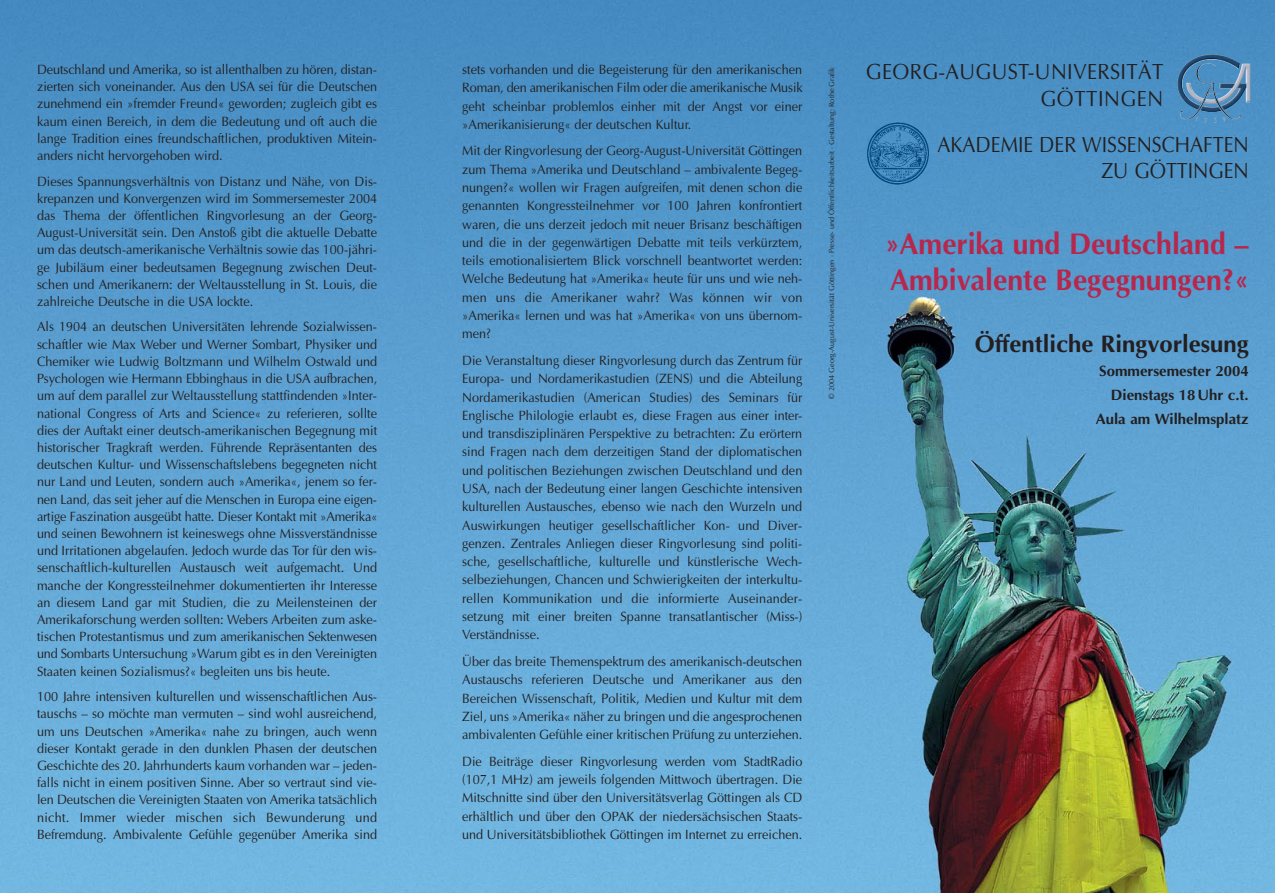
<style>
.page{position:relative;width:1275px;height:893px;background:#fff}
.page>*{position:absolute;margin:0;border:0;box-sizing:border-box;transform-origin:0 0}
.t1{font:700 30px/36.5px "Optima";color:#b7274c;scale:.95 1}
.t2{font:700 24px "Optima";color:#231f20}
.t3{font:22.05px/26.8px "Optima";color:#231f20;text-align:right;scale:.89 1}
.t4{font:22.05px/26.8px "Optima";color:#231f20;text-align:right;scale:.92 1}
.t5{font:700 15px/24px "Optima";color:#231f20;text-align:right}
.t6{font:13.5px/17.2px "Optima";color:#231f20;text-align:justify;scale:.94 1}
.t7{font:7.5px "Optima";color:#231f20}
</style>
<div class="page">
<img style="left:0;top:0;width:1275px;height:892px">
<img style="left:1177px;top:54px;width:73px;height:69px">
<img style="left:865px;top:122px;width:64px;height:64px">
<p class="t6" style="left:37px;top:62px;width:363px">Deutschland und Amerika, so ist allenthalben zu hören, distan&shy;zierten sich voneinander. Aus den USA sei für die Deutschen zunehmend ein »fremder Freund« geworden; zugleich gibt es kaum einen Bereich, in dem die Bedeutung und oft auch die lange Tradition eines freundschaftlichen, produktiven Mitein&shy;anders nicht hervorgehoben wird.</p>
<p class="t6" style="left:37px;top:174px;width:363px">Dieses Spannungsverhältnis von Distanz und Nähe, von Dis&shy;krepanzen und Konvergenzen wird im Sommersemester 2004 das Thema der öffentlichen Ringvorlesung an der Georg-August-Universität sein. Den Anstoß gibt die aktuelle Debatte um das deutsch-amerikanische Verhältnis sowie das 100-jähri&shy;ge Jubiläum einer bedeutsamen Begegnung zwischen Deut&shy;schen und Amerikanern: der Weltausstellung in St. Louis, die zahlreiche Deutsche in die USA lockte.</p>
<p class="t6" style="left:37px;top:319px;width:364px">Als 1904 an deutschen Universitäten lehrende Sozialwissen&shy;schaftler wie Max Weber und Werner Sombart, Physiker und Chemiker wie Ludwig Boltzmann und Wilhelm Ostwald und Psychologen wie Hermann Ebbinghaus in die USA aufbrachen, um auf dem parallel zur Weltausstellung stattfindenden »Inter&shy;national Congress of Arts and Science« zu referieren, sollte dies der Auftakt einer deutsch-amerikanischen Begegnung mit historischer Tragkraft werden. Führende Repräsentanten des deutschen Kultur- und Wissenschaftslebens begegneten nicht nur Land und Leuten, sondern auch »Amerika«, jenem so fer&shy;nen Land, das seit jeher auf die Menschen in Europa eine eigen&shy;artige Faszination ausgeübt hatte. Dieser Kontakt mit »Amerika« und seinen Bewohnern ist keineswegs ohne Missverständnisse und Irritationen abgelaufen. Jedoch wurde das Tor für den wis&shy;senschaftlich-kulturellen Austausch weit aufgemacht. Und manche der Kongressteilnehmer dokumentierten ihr Interesse an diesem Land gar mit Studien, die zu Meilensteinen der Amerikaforschung werden sollten: Webers Arbeiten zum aske&shy;tischen Protestantismus und zum amerikanischen Sektenwesen und Sombarts Untersuchung »Warum gibt es in den Vereinigten Staaten keinen Sozialismus?« begleiten uns bis heute.</p>
<p class="t6" style="left:37px;top:689px;width:363px">100 Jahre intensiven kulturellen und wissenschaftlichen Aus&shy;tauschs – so möchte man vermuten – sind wohl ausreichend, um uns Deutschen »Amerika« nahe zu bringen, auch wenn dieser Kontakt gerade in den dunklen Phasen der deutschen Geschichte des 20. Jahrhunderts kaum vorhanden war – jeden&shy;falls nicht in einem positiven Sinne. Aber so vertraut sind vie&shy;len Deutschen die Vereinigten Staaten von Amerika tatsächlich nicht. Immer wieder mischen sich Bewunderung und Befremdung. Ambivalente Gefühle gegenüber Amerika sind</p>
<p class="t6" style="left:462px;top:62px;width:364px;line-height:18.3px">stets vorhanden und die Begeisterung für den amerikanischen Roman, den amerikanischen Film oder die amerikanische Musik geht scheinbar problemlos einher mit der Angst vor einer »Amerikanisierung« der deutschen Kultur.</p>
<p class="t6" style="left:462px;top:143px;width:363px;line-height:18.3px">Mit der Ringvorlesung der Georg-August-Universität Göttingen zum Thema »Amerika und Deutschland – ambivalente Begeg&shy;nungen?« wollen wir Fragen aufgreifen, mit denen schon die genannten Kongressteilnehmer vor 100 Jahren konfrontiert waren, die uns derzeit jedoch mit neuer Brisanz beschäftigen und die in der gegenwärtigen Debatte mit teils verkürztem, teils emotionalisiertem Blick vorschnell beantwortet werden:<br>Welche Bedeutung hat »Amerika« heute für uns und wie neh&shy;men uns die Amerikaner wahr? Was können wir von »Amerika« lernen und was hat »Amerika« von uns übernom&shy;men?</p>
<p class="t6" style="left:462px;top:352px;width:364px;line-height:18.3px">Die Veranstaltung dieser Ringvorlesung durch das Zentrum für Europa- und Nordamerikastudien (ZENS) und die Abteilung Nordamerikastudien (American Studies) des Seminars für Englische Philologie erlaubt es, diese Fragen aus einer inter&shy;und transdisziplinären Perspektive zu betrachten: Zu erörtern sind Fragen nach dem derzeitigen Stand der diplomatischen und politischen Beziehungen zwischen Deutschland und den USA, nach der Bedeutung einer langen Geschichte intensiven kulturellen Austausches, ebenso wie nach den Wurzeln und Auswirkungen heutiger gesellschaftlicher Kon- und Diver&shy;genzen. Zentrales Anliegen dieser Ringvorlesung sind politi&shy;sche, gesellschaftliche, kulturelle und künstlerische Wech&shy;selbeziehungen, Chancen und Schwierigkeiten der interkultu&shy;rellen Kommunikation und die informierte Auseinander&shy;setzung mit einer breiten Spanne transatlantischer (Miss-)<br>Verständnisse.</p>
<p class="t6" style="left:462px;top:653px;width:363px;line-height:18.3px">Über das breite Themenspektrum des amerikanisch-deutschen Austauschs referieren Deutsche und Amerikaner aus den Bereichen Wissenschaft, Politik, Medien und Kultur mit dem Ziel, uns »Amerika« näher zu bringen und die angesprochenen ambivalenten Gefühle einer kritischen Prüfung zu unterziehen.</p>
<p class="t6" style="left:462px;top:753px;width:363px;line-height:18.3px">Die Beiträge dieser Ringvorlesung werden vom StadtRadio (107,1 MHz) am jeweils folgenden Mittwoch übertragen. Die Mitschnitte sind über den Universitätsverlag Göttingen als CD erhältlich und über den OPAK der niedersächsischen Staats&shy;und Universitätsbibliothek Göttingen im Internet zu erreichen.</p>
<p class="t7" style="left:829px;top:398px;width:333px;rotate:-90deg">© 2004 Georg-August-Universität Göttingen · Presse- und Öffentlichkeitsarbeit · Gestaltung: Rothe Grafik</p>
<h3 class="t4" style="left:866px;top:60px;width:325px">GEORG-AUGUST-UNIVERSITÄT<br>GÖTTINGEN</h3>
<h3 class="t3" style="left:938px;top:133px;width:351px">AKADEMIE DER WISSENSCHAFTEN<br>ZU GÖTTINGEN</h3>
<h1 class="t1" style="left:885px;top:228px;width:384px">»Amerika und Deutschland –<br>Ambivalente Begegnungen?«</h1>
<h2 class="t2" style="left:975px;top:334px;width:276px">Öffentliche Ringvorlesung</h2>
<p class="t5" style="left:1096px;top:360px;width:155px">Sommersemester 2004<br>Dienstags 18Uhr c.t.<br>Aula am Wilhelmsplatz</p>
</div>
